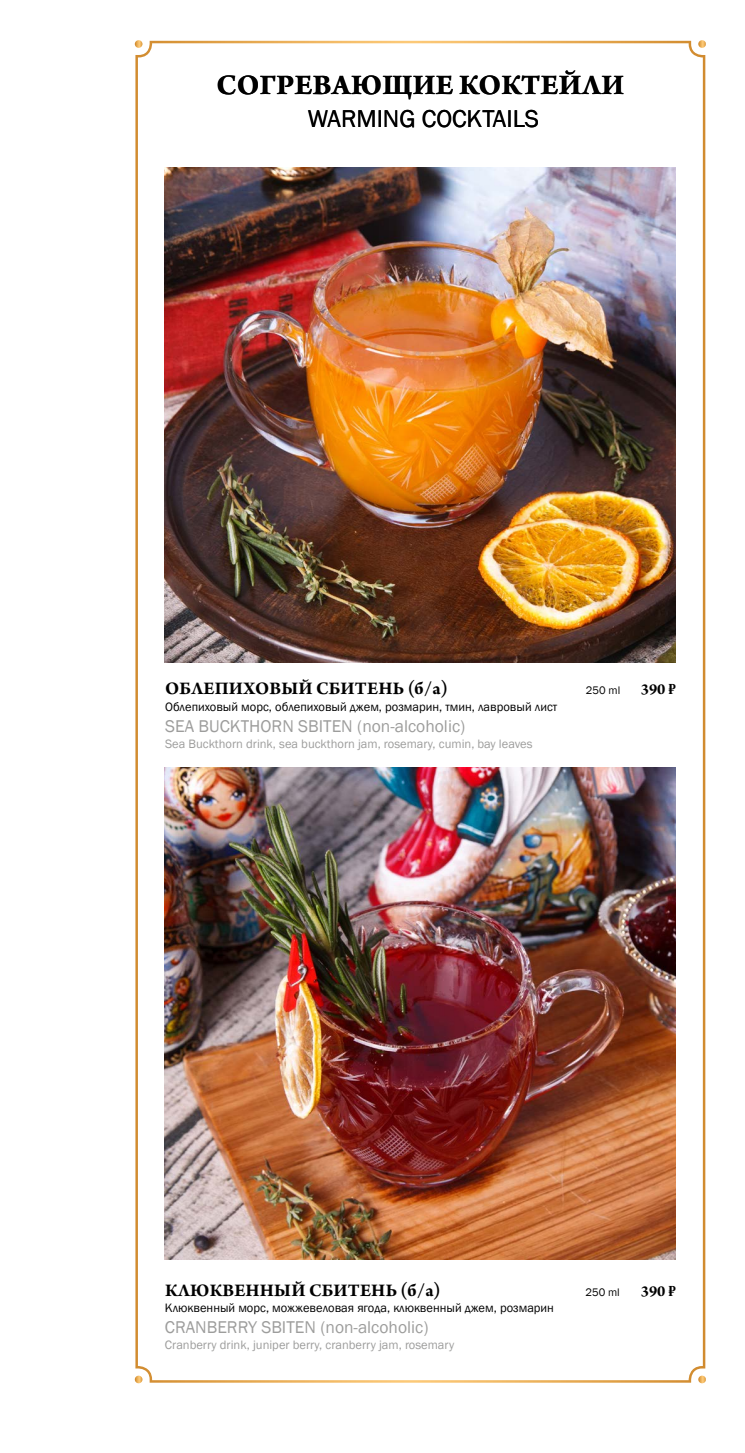
<style>
.page{position:relative;width:745px;height:1453px;background:#fff}
.page>*{position:absolute;margin:0;border:0;box-sizing:border-box;transform-origin:0 0}
.t1{font:700 30px "Arno Pro";letter-spacing:.01em;color:#000}
.t2{font:25px "Franklin Gothic";color:#000}
.t3{font:700 18.75px "Arno Pro";letter-spacing:.01em;color:#000}
.t4{font:17.5px "Franklin Gothic";color:#9d9d9c}
.t5{font:700 16.25px "Arno Pro";color:#000}
.t6{font:12.5px "Franklin Gothic";color:#000}
.t7{font:12.5px "Franklin Gothic";color:#9d9d9c}
.t8{font:11.25px "Franklin Gothic";color:#000}
.s1{font-family:"PT Rouble Serif";font-weight:400;font-size:14.38px}
</style>
<div class="page">
<img style="left:135px;top:41px;width:569px;height:1341px">
<svg style="left:135px;top:40px;width:7px;height:8px"></svg>
<svg style="left:697px;top:40px;width:8px;height:8px"></svg>
<svg style="left:135px;top:1375px;width:7px;height:8px"></svg>
<svg style="left:697px;top:1375px;width:8px;height:8px"></svg>
<h1 class="t1" style="left:216px;top:67px;width:409px">СОГРЕВАЮЩИЕ КОКТЕЙЛИ</h1>
<h2 class="t2" style="left:307px;top:103px;width:233px">WARMING COCKTAILS</h2>
<h3 class="t3" style="left:165px;top:678px;width:284px">ОБЛЕПИХОВЫЙ СБИТЕНЬ (б/а)</h3>
<p class="t8" style="left:585px;top:683px;width:36px">250 ml</p>
<h3 class="t5" style="left:640px;top:680px;width:37px">390 <span class="s1">Н</span></h3>
<p class="t6" style="left:165px;top:698px;width:393px">Облепиховый морс, облепиховый джем, розмарин, тмин, лавровый лист</p>
<h3 class="t4" style="left:165px;top:715px;width:301px">SEA BUCKTHORN SBITEN (non-alcoholic)</h3>
<p class="t7" style="left:165px;top:736px;width:368px">Sea Buckthorn drink, sea buckthorn jam, rosemary, cumin, bay leaves</p>
<h3 class="t3" style="left:165px;top:1279px;width:277px">КЛЮКВЕННЫЙ СБИТЕНЬ (б/а)</h3>
<p class="t8" style="left:585px;top:1285px;width:36px">250 ml</p>
<h3 class="t5" style="left:640px;top:1281px;width:37px">390 <span class="s1">Н</span></h3>
<p class="t6" style="left:165px;top:1300px;width:390px">Клюквенный морс, можжевеловая ягода, клюквенный джем, розмарин</p>
<h3 class="t4" style="left:165px;top:1316px;width:265px">CRANBERRY SBITEN (non-alcoholic)</h3>
<p class="t7" style="left:165px;top:1337px;width:290px">Cranberry drink, juniper berry, cranberry jam, rosemary</p>
</div>
